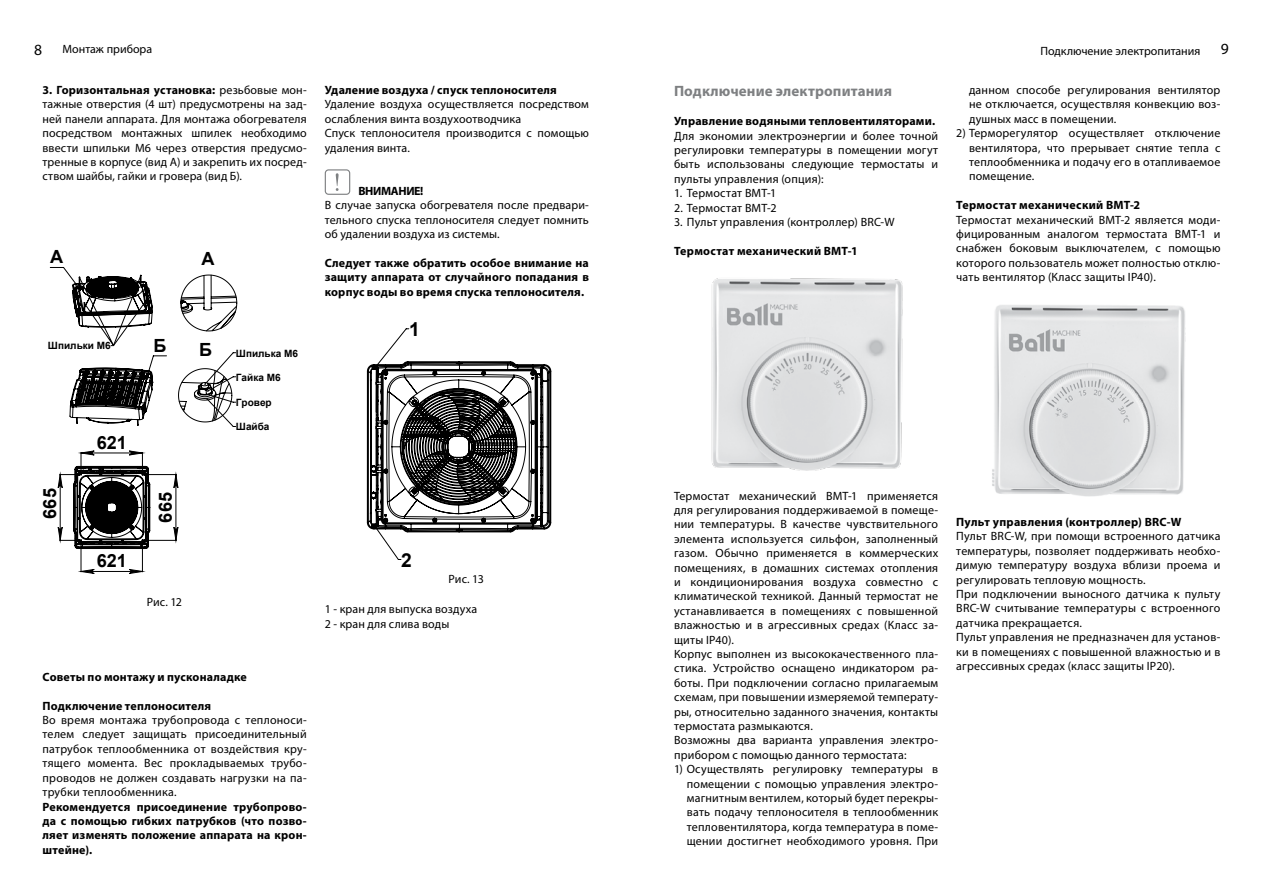
<style>
.page{position:relative;width:1263px;height:893px;background:#fff}
.page>*{position:absolute;margin:0;border:0;box-sizing:border-box;transform-origin:0 0}
.t1{font:700 19.2px "Arial";color:#000}
.t2{font:700 18.15px "Arial";color:#000}
.t3{font:15.6px "Myriad Pro";color:#000}
.t4{font:700 15px "Myriad Pro";letter-spacing:.01em;color:#7e8082}
.t5{font:12px/14.4px "Myriad Pro";letter-spacing:.02em;color:#000;text-align:justify}
.t6{font:700 12px/14.4px "Myriad Pro";letter-spacing:.015em;color:#000;text-align:justify}
.t7{font:12px "Myriad Pro";color:#000}
.t8{font:700 12px "Myriad Pro";letter-spacing:-.03em;color:#000}
.t9{font:700 10.05px "Arial";color:#000}
.s1{font-weight:700}
.s2{font-size:18.15px}
</style>
<div class="page">
<hr style="left:81px;top:540px;width:1px;height:32px;background:#000">
<hr style="left:142px;top:540px;width:1px;height:32px;background:#000">
<svg style="left:81px;top:569px;width:62px;height:5px"></svg>
<svg style="left:49px;top:267px;width:188px;height:160px"></svg>
<svg style="left:58px;top:451px;width:120px;height:98px"></svg>
<svg style="left:367px;top:329px;width:184px;height:231px"></svg>
<svg style="left:325px;top:169px;width:25px;height:26px"></svg>
<img style="left:711px;top:278px;width:192px;height:193px">
<img style="left:992px;top:305px;width:193px;height:192px">
<h3 class="t3" style="left:34px;top:40px;width:10px">8</h3>
<h3 class="t3" style="left:1221px;top:39px;width:10px">9</h3>
<p class="t7" style="left:63px;top:42px;width:91px">Монтаж прибора</p>
<p class="t7" style="left:1040px;top:43px;width:162px">Подключение электропитания</p>
<p class="t5" style="left:43px;top:83px;width:266px"><span class="s1">3. Горизонтальная установка:</span> резьбовые мон&shy;тажные отверстия (4 шт) предусмотрены на зад&shy;ней панели аппарата. Для монтажа обогревателя посредством монтажных шпилек необходимо ввести шпильки М6 через отверстия предусмо&shy;тренные в корпусе (вид А) и закрепить их посред&shy;ством шайбы, гайки и гровера (вид Б).</p>
<h2 class="t2" style="left:50px;top:245px;width:15px">А</h2>
<p class="t9" style="left:48px;top:339px;width:64px">Шпильки М6</p>
<h2 class="t2" style="left:97px;top:430px;width:32px">621</h2>
<h2 class="t2" style="left:202px;top:246px;width:15px">А</h2>
<h2 class="t2" style="left:154px;top:333px;width:15px">Б</h2>
<h1 class="t1" style="left:188px;top:338px;width:26px">Б<span class="s2">Б</span></h1>
<p class="t9" style="left:236px;top:346px;width:64px">Шпилька М6</p>
<p class="t9" style="left:236px;top:370px;width:46px">Гайка М6</p>
<p class="t9" style="left:236px;top:396px;width:37px">Гровер</p>
<p class="t9" style="left:236px;top:420px;width:35px">Шайба</p>
<h1 class="t1" style="left:236px;top:343px;width:15px">Б</h1>
<h2 class="t2" style="left:38px;top:519px;width:32px;rotate:-90deg">665</h2>
<h2 class="t2" style="left:153px;top:523px;width:32px;rotate:-90deg">665</h2>
<h2 class="t2" style="left:97px;top:549px;width:32px">621</h2>
<p class="t5" style="left:147px;top:594px;width:37px">Рис. 12</p>
<p class="t6" style="left:43px;top:669px;width:206px">Советы по монтажу и пусконаладке</p>
<p class="t6" style="left:43px;top:698px;width:170px">Подключение теплоносителя</p>
<p class="t5" style="left:43px;top:713px;width:266px">Во время монтажа трубопровода с теплоноси&shy;телем следует защищать присоединительный патрубок теплообменника от воздействия кру&shy;тящего момента. Вес прокладываемых трубо&shy;проводов не должен создавать нагрузки на па&shy;трубки теплообменника.</p>
<p class="t6" style="left:43px;top:799px;width:266px">Рекомендуется присоединение трубопрово&shy;да с помощью гибких патрубков (что позво&shy;ляет изменять положение аппарата на крон&shy;штейне).</p>
<p class="t6" style="left:325px;top:82px;width:234px">Удаление воздуха / спуск теплоносителя</p>
<p class="t5" style="left:325px;top:97px;width:266px;text-align:left">Удаление воздуха осуществляется посредством ослабления винта воздухоотводчика<br>Спуск теплоносителя производится с помощью удаления винта.</p>
<p class="t8" style="left:358px;top:183px;width:67px">ВНИМАНИЕ!</p>
<p class="t5" style="left:325px;top:198px;width:266px">В случае запуска обогревателя после предвари&shy;тельного спуска теплоносителя следует помнить об удалении воздуха из системы.</p>
<p class="t6" style="left:325px;top:255px;width:266px">Следует также обратить особое внимание на защиту аппарата от случайного попадания в корпус воды во время спуска теплоносителя.</p>
<h1 class="t1" style="left:409px;top:316px;width:12px">1</h1>
<h1 class="t1" style="left:401px;top:547px;width:12px">2</h1>
<p class="t5" style="left:449px;top:572px;width:37px">Рис. 13</p>
<p class="t5" style="left:325px;top:602px;width:154px">1 - кран для выпуска воздуха<br>2 - кран для слива воды</p>
<p class="t4" style="left:674px;top:81px;width:219px">Подключение электропитания</p>
<p class="t6" style="left:674px;top:113px;width:263px">Управление водяными тепловентиляторами.</p>
<p class="t5" style="left:674px;top:128px;width:266px">Для экономии электроэнергии и более точной регулировки температуры в помещении могут быть использованы следующие термостаты и пульты управления (опция):</p>
<p class="t5" style="left:674px;top:186px;width:104px">1. Термостат ВМТ-1</p>
<p class="t5" style="left:674px;top:200px;width:104px">2. Термостат ВМТ-2</p>
<p class="t5" style="left:674px;top:214px;width:222px">3. Пульт управления (контроллер) BRC-W</p>
<p class="t6" style="left:674px;top:243px;width:185px">Термостат механический ВМТ-1</p>
<p class="t5" style="left:969px;top:83px;width:253px">данном способе регулирования вентилятор не отключается, осуществляя конвекцию воз&shy;душных масс в помещении.</p>
<p class="t5" style="left:969px;top:126px;width:253px;text-indent:-13px">2) Терморегулятор осуществляет отключение вентилятора, что прерывает снятие тепла с теплообменника и подачу его в отапливаемое помещение.</p>
<p class="t6" style="left:956px;top:198px;width:186px">Термостат механический ВМТ-2</p>
<p class="t5" style="left:956px;top:212px;width:266px">Термостат механический ВМТ-2 является моди&shy;фицированным аналогом термостата BMT-1 и снабжен боковым выключателем, с помощью которого пользователь может полностью отклю&shy;чать вентилятор (Класс защиты IP40).</p>
<p class="t5" style="left:674px;top:488px;width:266px;text-align:left">Термостат механический ВМТ-1 применяется для регулирования поддерживаемой в помеще&shy;нии температуры. В качестве чувствительного элемента используется сильфон, заполненный газом. Обычно применяется в коммерческих помещениях, в домашних системах отопления и кондиционирования воздуха совместно с климатической техникой. Данный термостат не устанавливается в помещениях с повышенной влажностью и в агрессивных средах (Класс за&shy;щиты IP40).<br>Корпус выполнен из высококачественного пла&shy;стика. Устройство оснащено индикатором ра&shy;боты. При подключении согласно прилагаемым схемам, при повышении измеряемой температу&shy;ры, относительно заданного значения, контакты термостата размыкаются.<br>Возможны два варианта управления электро&shy;прибором с помощью данного термостата:</p>
<p class="t5" style="left:687px;top:762px;width:253px;text-indent:-13px">1) Осуществлять регулировку температуры в помещении с помощью управления электро&shy;магнитным вентилем, который будет перекры&shy;вать подачу теплоносителя в теплообменник тепловентилятора, когда температура в поме&shy;щении достигнет необходимого уровня. При</p>
<p class="t6" style="left:956px;top:514px;width:227px">Пульт управления (контроллер) BRC-W</p>
<p class="t5" style="left:956px;top:529px;width:266px;text-align:left">Пульт BRC-W, при помощи встроенного датчика температуры, позволяет поддерживать необхо&shy;димую температуру воздуха вблизи проема и регулировать тепловую мощность.<br>При подключении выносного датчика к пульту BRC-W считывание температуры с встроенного датчика прекращается.<br>Пульт управления не предназначен для установ&shy;ки в помещениях с повышенной влажностью и в агрессивных средах (класс защиты IP20).</p>
</div>
